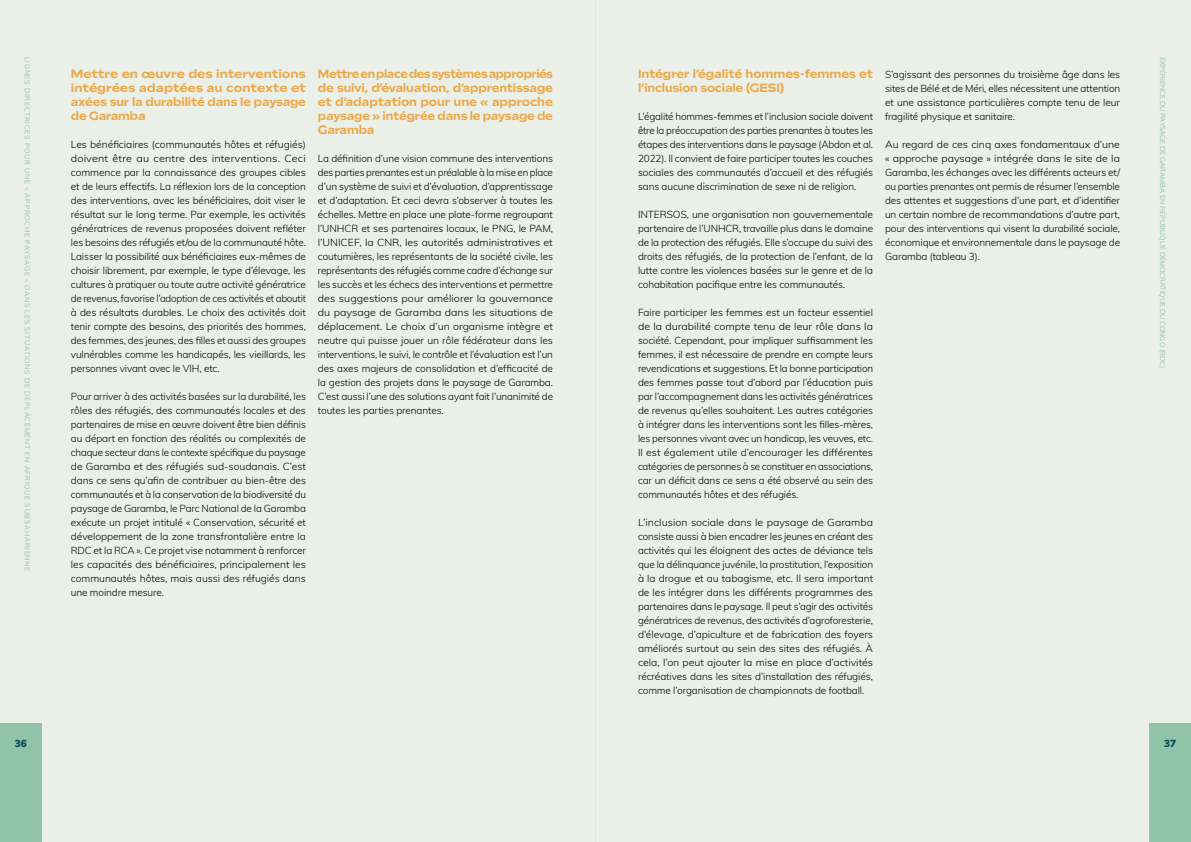
<style>
.page{position:relative;width:1191px;height:842px;background:#fff}
.page>*{position:absolute;margin:0;border:0;box-sizing:border-box;transform-origin:0 0}
.t1{font:700 12px/14px "Sculpin";letter-spacing:-.01em;color:#eaa848;text-align:justify}
.t2{font:700 12px/14px "Sculpin";letter-spacing:-.01em;color:#eaa848;text-align:justify;scale:1.07 1}
.t3{font:300 10px/14px "Muli";letter-spacing:-.01em;color:#000;text-align:justify}
.t4{font:300 10px/14px "Muli";letter-spacing:-.01em;color:#000;text-align:justify;scale:1.07 1}
.t5{font:300 10px/14px "Muli";letter-spacing:-.01em;color:#000;text-align:justify;scale:1.05 1}
.t6{font:900 10px "Muli";color:#064e58}
.t7{font:7px "Muli";letter-spacing:.095em;color:#90c3a8}
.t8{font:7px "Muli";color:#90c3a8}
</style>
<div class="page">
<div style="left:0;top:0;width:595px;height:842px;background:#eaf0e8"></div>
<div style="left:595px;top:0;width:596px;height:842px;background:#eaf0e8"></div>
<div style="left:0;top:723px;width:42px;height:119px;background:#90c3a8"></div>
<div style="left:1149px;top:723px;width:42px;height:119px;background:#90c3a8"></div>
<p class="t7" style="left:33px;top:57px;width:516px;rotate:90deg">LIGNES DIRECTRICES POUR UNE « APPROCHE PAYSAGE » DANS LES SITUATIONS DE DÉPLACEMENT EN AFRIQUE SUBSAHARIENNE</p>
<p class="t8" style="left:1167px;top:57px;width:313px;rotate:90deg">EXPÉRIENCE DU PAYSAGE DE GARAMBA EN RÉPUBLIQUE DÉMOCRATIQUE DU CONGO (RDC)</p>
<p class="t2" style="left:71px;top:67px;width:221px">Mettre en œuvre des interventions intégrées adaptées au contexte et axées sur la durabilité dans le paysage de Garamba</p>
<p class="t3" style="left:71px;top:137px;width:237px">Les bénéficiaires (communautés hôtes et réfugiés) doivent être au centre des interventions. Ceci commence par la connaissance des groupes cibles et de leurs effectifs. La réflexion lors de la conception des interventions, avec les bénéficiaires, doit viser le résultat sur le long terme. Par exemple, les activités génératrices de revenus proposées doivent refléter les besoins des réfugiés et/ou de la communauté hôte.<br>Laisser la possibilité aux bénéficiaires eux-mêmes de choisir librement, par exemple, le type d’élevage, les cultures à pratiquer ou toute autre activité génératrice de revenus, favorise l’adoption de ces activités et aboutit à des résultats durables. Le choix des activités doit tenir compte des besoins, des priorités des hommes, des femmes, des jeunes, des filles et aussi des groupes vulnérables comme les handicapés, les vieillards, les personnes vivant avec le VIH, etc.</p>
<p class="t3" style="left:71px;top:389px;width:237px">Pour arriver à des activités basées sur la durabilité, les rôles des réfugiés, des communautés locales et des partenaires de mise en œuvre doivent être bien définis au départ en fonction des réalités ou complexités de chaque secteur dans le contexte spécifique du paysage de Garamba et des réfugiés sud-soudanais. C’est dans ce sens qu’afin de contribuer au bien-être des communautés et à la conservation de la biodiversité du paysage de Garamba, le Parc National de la Garamba exécute un projet intitulé « Conservation, sécurité et développement de la zone transfrontalière entre la RDC et la RCA ». Ce projet vise notamment à renforcer les capacités des bénéficiaires, principalement les communautés hôtes, mais aussi des réfugiés dans une moindre mesure.</p>
<p class="t1" style="left:318px;top:67px;width:236px">Mettre en place des systèmes appropriés de suivi, d’évaluation, d’apprentissage et d’adaptation pour une « approche paysage » intégrée dans le paysage de Garamba</p>
<p class="t3" style="left:318px;top:151px;width:237px">La définition d’une vision commune des interventions des parties prenantes est un préalable à la mise en place d’un système de suivi et d’évaluation, d’apprentissage et d’adaptation. Et ceci devra s’observer à toutes les échelles. Mettre en place une plate-forme regroupant l’UNHCR et ses partenaires locaux, le PNG, le PAM, l’UNICEF, la CNR, les autorités administratives et coutumières, les représentants de la société civile, les représentants des réfugiés comme cadre d’échange sur les succès et les échecs des interventions et permettre des suggestions pour améliorer la gouvernance du paysage de Garamba dans les situations de déplacement. Le choix d’un organisme intègre et neutre qui puisse jouer un rôle fédérateur dans les interventions, le suivi, le contrôle et l’évaluation est l’un des axes majeurs de consolidation et d’efficacité de la gestion des projets dans le paysage de Garamba.<br>C’est aussi l’une des solutions ayant fait l’unanimité de toutes les parties prenantes.</p>
<p class="t1" style="left:638px;top:67px;width:237px">Intégrer l’égalité hommes-femmes et l’inclusion sociale (GESI)</p>
<p class="t3" style="left:638px;top:109px;width:237px">L’égalité hommes-femmes et l’inclusion sociale doivent être la préoccupation des parties prenantes à toutes les étapes des interventions dans le paysage (Abdon et al.<br>2022). Il convient de faire participer toutes les couches sociales des communautés d’accueil et des réfugiés sans aucune discrimination de sexe ni de religion.</p>
<p class="t3" style="left:638px;top:207px;width:237px">INTERSOS, une organisation non gouvernementale partenaire de l’UNHCR, travaille plus dans le domaine de la protection des réfugiés. Elle s’occupe du suivi des droits des réfugiés, de la protection de l’enfant, de la lutte contre les violences basées sur le genre et de la cohabitation pacifique entre les communautés.</p>
<p class="t3" style="left:638px;top:305px;width:237px">Faire participer les femmes est un facteur essentiel de la durabilité compte tenu de leur rôle dans la société. Cependant, pour impliquer suffisamment les femmes, il est nécessaire de prendre en compte leurs revendications et suggestions. Et la bonne participation des femmes passe tout d’abord par l’éducation puis par l’accompagnement dans les activités génératrices de revenus qu’elles souhaitent. Les autres catégories à intégrer dans les interventions sont les filles-mères, les personnes vivant avec un handicap, les veuves, etc.<br>Il est également utile d’encourager les différentes catégories de personnes à se constituer en associations, car un déficit dans ce sens a été observé au sein des communautés hôtes et des réfugiés.</p>
<p class="t4" style="left:638px;top:515px;width:221px">L’inclusion sociale dans le paysage de Garamba consiste aussi à bien encadrer les jeunes en créant des activités qui les éloignent des actes de déviance tels que la délinquance juvénile, la prostitution, l’exposition à la drogue et au tabagisme, etc. Il sera important de les intégrer dans les différents programmes des partenaires dans le paysage. Il peut s’agir des activités génératrices de revenus, des activités d’agroforesterie, d’élevage, d’apiculture et de fabrication des foyers améliorés surtout au sein des sites des réfugiés. À cela, l’on peut ajouter la mise en place d’activités récréatives dans les sites d’installation des réfugiés, comme l’organisation de championnats de football.</p>
<p class="t3" style="left:885px;top:67px;width:237px">S’agissant des personnes du troisième âge dans les sites de Bélé et de Méri, elles nécessitent une attention et une assistance particulières compte tenu de leur fragilité physique et sanitaire.</p>
<p class="t5" style="left:885px;top:137px;width:225px">Au regard de ces cinq axes fondamentaux d’une « approche paysage » intégrée dans le site de la Garamba, les échanges avec les différents acteurs et/ ou parties prenantes ont permis de résumer l’ensemble des attentes et suggestions d’une part, et d’identifier un certain nombre de recommandations d’autre part, pour des interventions qui visent la durabilité sociale, économique et environnementale dans le paysage de Garamba (tableau 3).</p>
<p class="t6" style="left:15px;top:736px;width:13px">36</p>
<p class="t6" style="left:1164px;top:736px;width:13px">37</p>
</div>
